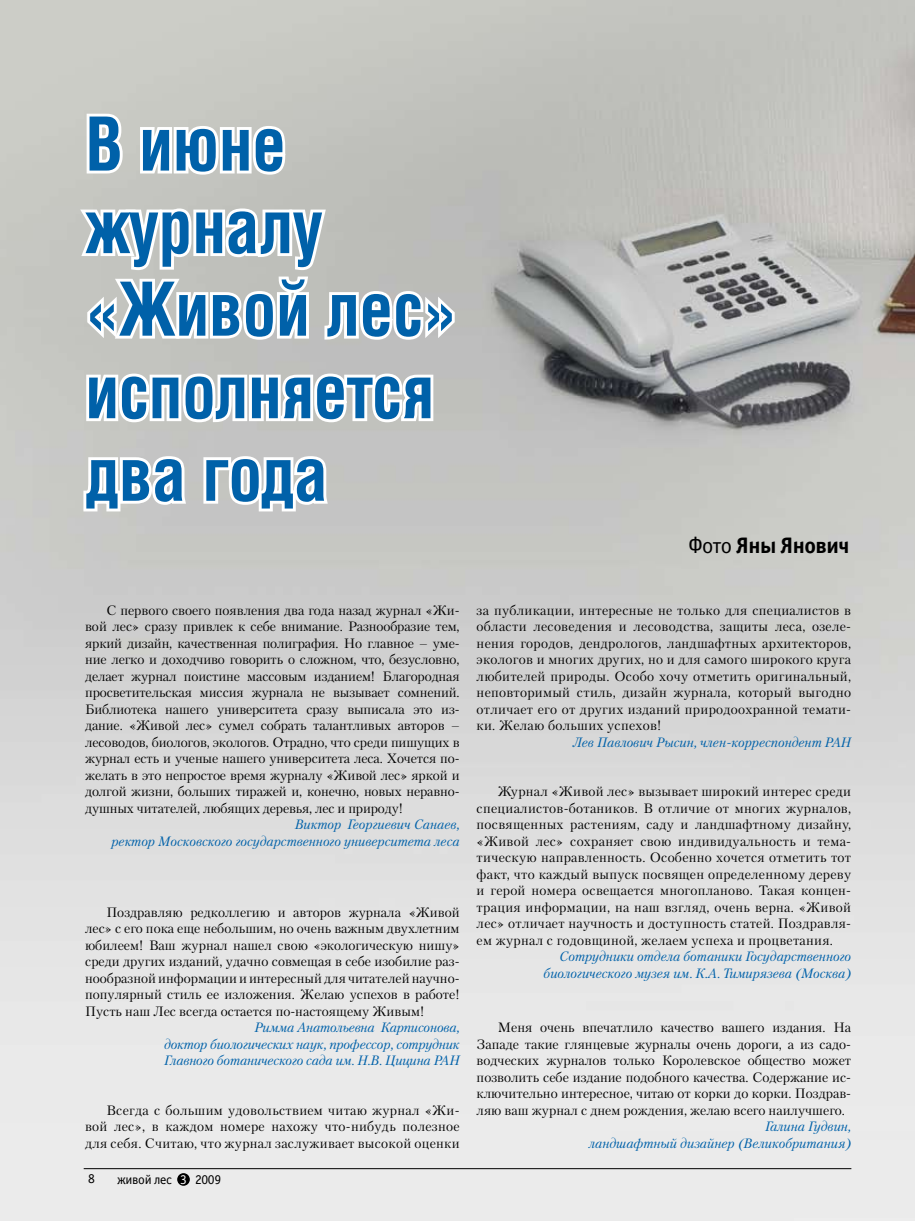
<style>
.page{position:relative;width:915px;height:1221px;background:#fff}
.page>*{position:absolute;margin:0;border:0;box-sizing:border-box;transform-origin:0 0}
.t1{font:700 72px/82.5px "AG Letterica Condensed";letter-spacing:-.01em;color:#0061a9;scale:.95 1}
.t2{font:700 22.5px "Officina Sans C";letter-spacing:-.025em;color:#000}
.t3{font:13.5px/16.5px "Petersburg C";letter-spacing:.01em;color:#000;text-align:justify}
.t4{font:italic 13.5px/16.5px "Petersburg C";color:#0061a9;text-align:right}
.t5{font:13.5px "Officina Sans C";letter-spacing:-.025em;color:#000}
.s1{font-weight:400}
.s2{color:#fff}
</style>
<div class="page">
<img style="left:0;top:0;width:914px;height:1220px">
<svg style="left:75px;top:100px;width:385px;height:414px"></svg>
<hr style="left:84px;top:1168px;width:767px;height:1px;background:#000">
<div style="left:177px;top:1172px;width:13px;height:13px;background:#000;border-radius:50%"></div>
<h1 class="t1" style="left:85px;top:102px;width:392px">В июне журналу «Живой лес» исполняется два года</h1>
<h2 class="t2" style="left:688px;top:532px;width:162px"><span class="s1">Фото</span> Яны Янович</h2>
<p class="t3" style="left:85px;top:601px;width:376px;text-indent:21px">С первого своего появления два года назад журнал «Жи&shy;вой лес» сразу привлек к себе внимание. Разнообразие тем, яркий дизайн, качественная полиграфия. Но главное – уме&shy;ние легко и доходчиво говорить о сложном, что, безусловно, делает журнал поистине массовым изданием! Благородная просветительская миссия журнала не вызывает сомнений.<br>Библиотека нашего университета сразу выписала это из&shy;дание. «Живой лес» сумел собрать талантливых авторов – лесоводов, биологов, экологов. Отрадно, что среди пишущих в журнал есть и ученые нашего университета леса. Хочется по&shy;желать в это непростое время журналу «Живой лес» яркой и долгой жизни, больших тиражей и, конечно, новых неравно&shy;душных читателей, любящих деревья, лес и природу!</p>
<p class="t4" style="left:111px;top:816px;width:349px">Виктор Георгиевич Санаев,<br>ректор Московского государственного университета леса</p>
<p class="t3" style="left:85px;top:903px;width:376px;text-indent:21px">Поздравляю редколлегию и авторов журнала «Живой лес» с его пока еще небольшим, но очень важным двухлетним юбилеем! Ваш журнал нашел свою «экологическую нишу» среди других изданий, удачно совмещая в себе изобилие раз&shy;нообразной информации и интересный для читателей научно&shy;популярный стиль ее изложения. Желаю успехов в работе!<br>Пусть наш Лес всегда остается по-настоящему Живым!</p>
<p class="t4" style="left:164px;top:1019px;width:297px;text-align:justify;text-indent:91px">Римма Анатольевна Карписонова, доктор биологических наук, профессор, сотрудник Главного ботанического сада им. Н.В. Цицина РАН</p>
<p class="t3" style="left:85px;top:1101px;width:376px;text-indent:21px">Всегда с большим удовольствием читаю журнал «Жи&shy;вой лес», в каждом номере нахожу что-нибудь полезное для себя. Считаю, что журнал заслуживает высокой оценки</p>
<p class="t5" style="left:88px;top:1171px;width:8px">8</p>
<p class="t5" style="left:117px;top:1171px;width:105px">живой лес <span class="s2">3</span> 2009</p>
<p class="t3" style="left:476px;top:601px;width:376px">за публикации, интересные не только для специалистов в области лесоведения и лесоводства, защиты леса, озеле&shy;нения городов, дендрологов, ландшафтных архитекторов, экологов и многих других, но и для самого широкого круга любителей природы. Особо хочу отметить оригинальный, неповторимый стиль, дизайн журнала, который выгодно отличает его от других изданий природоохранной темати&shy;ки. Желаю больших успехов!</p>
<p class="t4" style="left:572px;top:733px;width:280px">Лев Павлович Рысин, член-корреспондент РАН</p>
<p class="t3" style="left:476px;top:783px;width:376px;text-indent:21px">Журнал «Живой лес» вызывает широкий интерес среди специалистов-ботаников. В отличие от многих журналов, посвященных растениям, саду и ландшафтному дизайну, «Живой лес» сохраняет свою индивидуальность и тема&shy;тическую направленность. Особенно хочется отметить тот факт, что каждый выпуск посвящен определенному дереву и герой номера освещается многопланово. Такая концен&shy;трация информации, на наш взгляд, очень верна. «Живой лес» отличает научность и доступность статей. Поздравля&shy;ем журнал с годовщиной, желаем успеха и процветания.</p>
<p class="t4" style="left:543px;top:948px;width:309px">Сотрудники отдела ботаники Государственного биологического музея им. К.А. Тимирязева (Москва)</p>
<p class="t3" style="left:476px;top:1019px;width:376px;text-indent:21px">Меня очень впечатлило качество вашего издания. На Западе такие глянцевые журналы очень дороги, а из садо&shy;водческих журналов только Королевское общество может позволить себе издание подобного качества. Содержание ис&shy;ключительно интересное, читаю от корки до корки. Поздрав&shy;ляю ваш журнал с днем рождения, желаю всего наилучшего.</p>
<p class="t4" style="left:588px;top:1118px;width:264px">Галина Гудвин,<br>ландшафтный дизайнер (Великобритания)</p>
</div>
